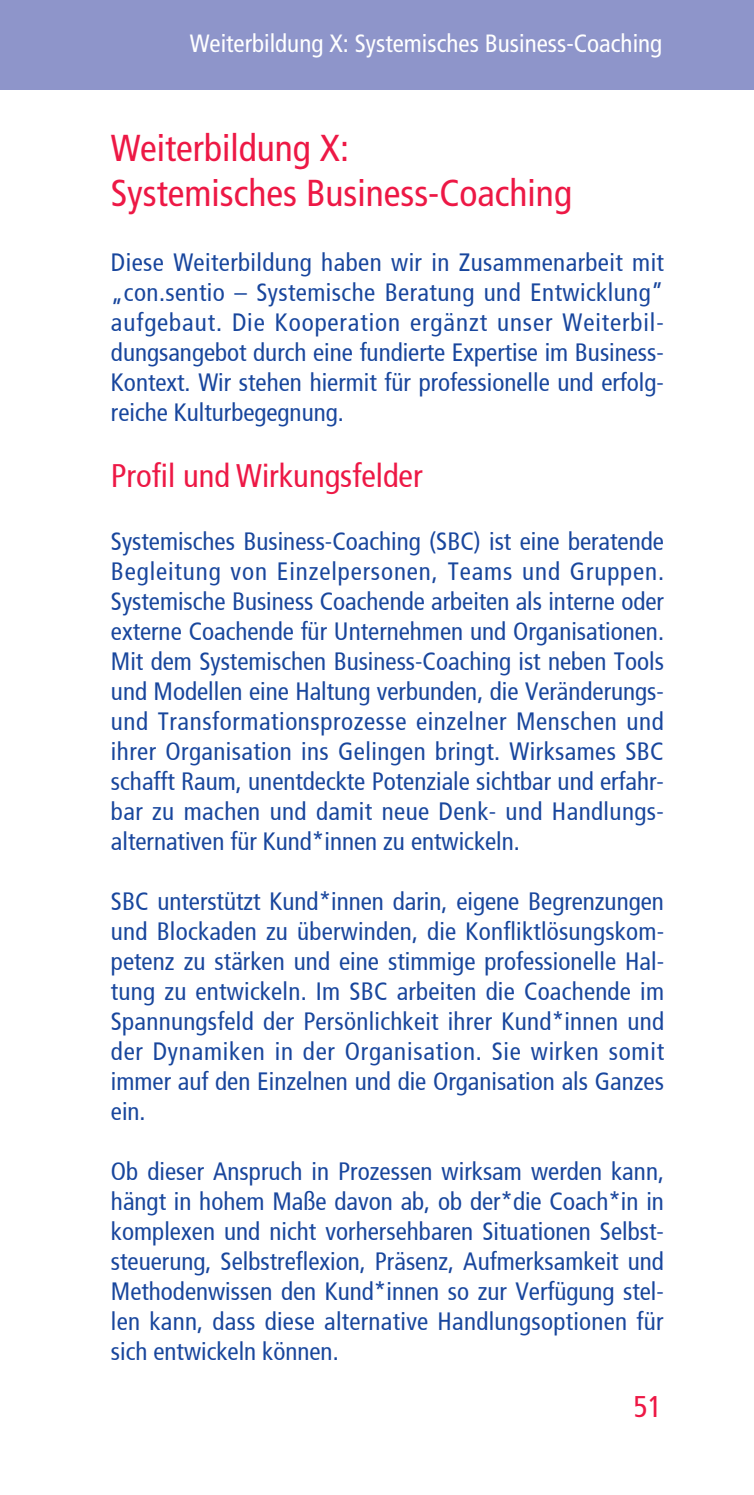
<style>
.page{position:relative;width:754px;height:1495px;background:#fff}
.page>*{position:absolute;margin:0;border:0;box-sizing:border-box;transform-origin:0 0}
.t1{font:condensed 37.5px/45px "Frutiger";color:#ed1845}
.t2{font:condensed 32.5px "Frutiger";color:#ed1845}
.t3{font:condensed 30px "Frutiger";color:#ed1845}
.t4{font:condensed 25px/30px "Frutiger";color:#18469d;text-align:justify}
.t5{font:condensed 25px "Frutiger";color:#fff}
</style>
<div class="page">
<hr style="left:0;top:0;width:3px;height:90px;background:#8e95ca">
<div style="left:3px;top:0;width:751px;height:90px;background:#8e95ca"></div>
<p class="t5" style="left:190px;top:33px;width:474px">Weiterbildung X: Systemisches Business-Coaching</p>
<h1 class="t1" style="left:111px;top:128px;width:462px">Weiterbildung X:<br>Systemisches Business-Coaching</h1>
<p class="t4" style="left:111px;top:249px;width:554px">Diese Weiterbildung haben wir in Zusammenarbeit mit „con.sentio – Systemische Beratung und Entwicklung” aufgebaut. Die Kooperation ergänzt unser Weiter bil - dungsangebot durch eine fundierte Expertise im Business-Kontext. Wir stehen hiermit für professionelle und erfolg&shy;reiche Kulturbegegnung.</p>
<h2 class="t2" style="left:111px;top:462px;width:313px">Profil und Wirkungsfelder</h2>
<p class="t4" style="left:111px;top:528px;width:554px">Systemisches Business-Coaching (SBC) ist eine beratende Begleitung von Einzelpersonen, Teams und Gruppen.<br>Systemische Business Coachende arbeiten als interne oder externe Coachende für Unternehmen und Organisationen.<br>Mit dem Systemischen Business-Coaching ist neben Tools und Modellen eine Haltung verbunden, die Veränderungs&shy;und Transformationsprozesse einzelner Menschen und ihrer Organisation ins Gelingen bringt. Wirksames SBC schafft Raum, unentdeckte Potenziale sichtbar und erfahr&shy;bar zu machen und damit neue Denk- und Handlungs&shy;alternativen für Kund*innen zu entwickeln.</p>
<p class="t4" style="left:111px;top:888px;width:555px">SBC unterstützt Kund*innen darin, eigene Begrenzungen und Blockaden zu überwinden, die Konfliktlösungskom&shy;petenz zu stärken und eine stimmige professionelle Hal&shy;tung zu entwickeln. Im SBC arbeiten die Coachende im Spannungsfeld der Persönlichkeit ihrer Kund*innen und der Dynamiken in der Organisation. Sie wirken somit immer auf den Einzelnen und die Organisation als Ganzes ein.</p>
<p class="t4" style="left:111px;top:1158px;width:555px">Ob dieser Anspruch in Prozessen wirksam werden kann, hängt in hohem Maße davon ab, ob der*die Coach*in in komplexen und nicht vorhersehbaren Situationen Selbst&shy;steuerung, Selbstreflexion, Präsenz, Aufmerksamkeit und Methodenwissen den Kund*innen so zur Verfügung stel&shy;len kann, dass diese alternative Handlungsoptionen für sich entwickeln können.</p>
<p class="t3" style="left:633px;top:1394px;width:30px">51</p>
</div>
